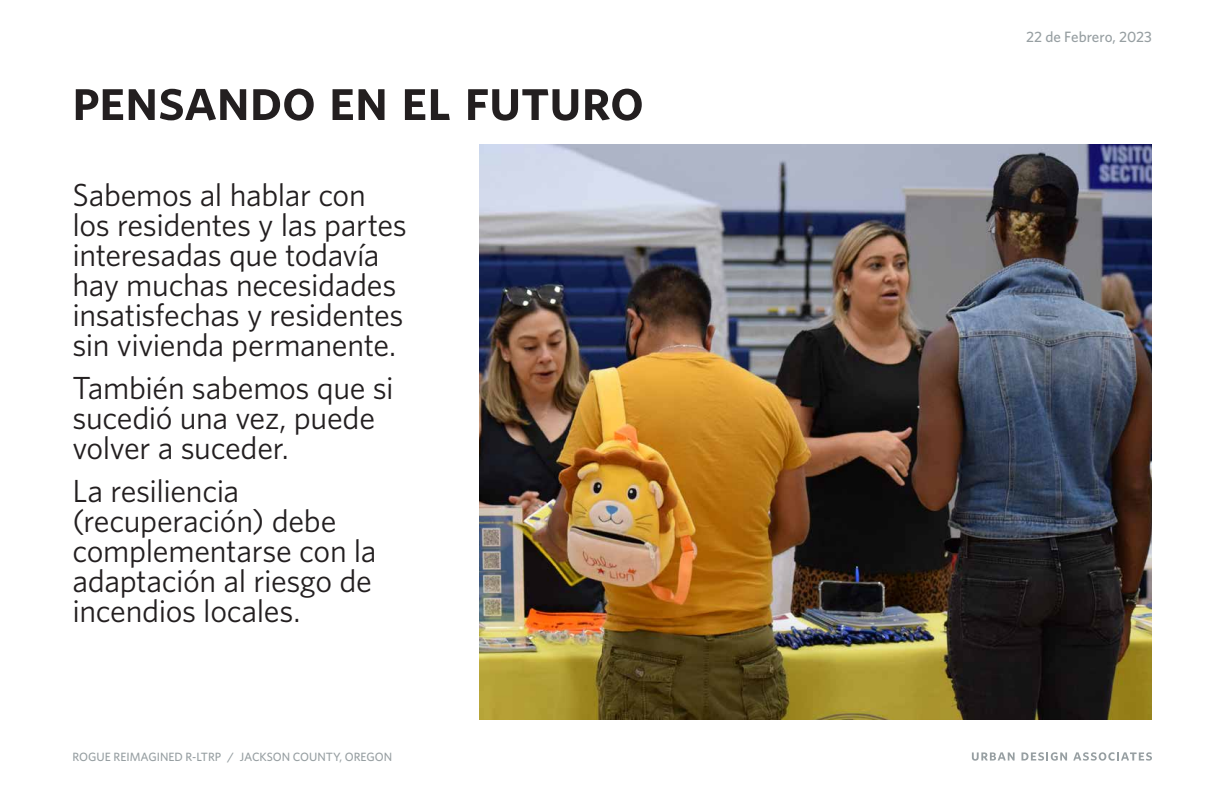
<style>
.page{position:relative;width:1224px;height:792px;background:#fff}
.page>*{position:absolute;margin:0;border:0;box-sizing:border-box;transform-origin:0 0}
.t1{font:600 60px "Whitney";letter-spacing:-.01em;color:#231f20}
.t2{font:32px/30px "Whitney";letter-spacing:-.01em;color:#231f20}
.t3{font:500 15px "Whitney";color:#979fa2}
.t4{font:500 12px "Whitney";color:#979fa2}
</style>
<div class="page">
<svg style="left:972px;top:752px;width:43px;height:9px"></svg>
<svg style="left:1022px;top:752px;width:45px;height:9px"></svg>
<svg style="left:1073px;top:752px;width:79px;height:9px"></svg>
<img style="left:480px;top:144px;width:672px;height:576px">
<h1 class="t1" style="left:72px;top:59px;width:573px">Pensando en el futuro</h1>
<p class="t2" style="left:72px;top:179px;width:336px">Sabemos al hablar con los residentes y las partes interesadas que todavía hay muchas necesidades insatisfechas y residentes sin vivienda permanente.</p>
<p class="t2" style="left:72px;top:372px;width:323px">También sabemos que si sucedió una vez, puede volver a suceder.</p>
<p class="t2" style="left:72px;top:476px;width:306px">La resiliencia (recuperación) debe complementarse con la adaptación al riesgo de incendios locales.</p>
<p class="t4" style="left:72px;top:749px;width:321px">ROGUE REIMAGINED R-LTRP / JACKSON COUNTY, OREGON</p>
<p class="t3" style="left:1026px;top:27px;width:127px">22 de Febrero, 2023</p>
</div>
